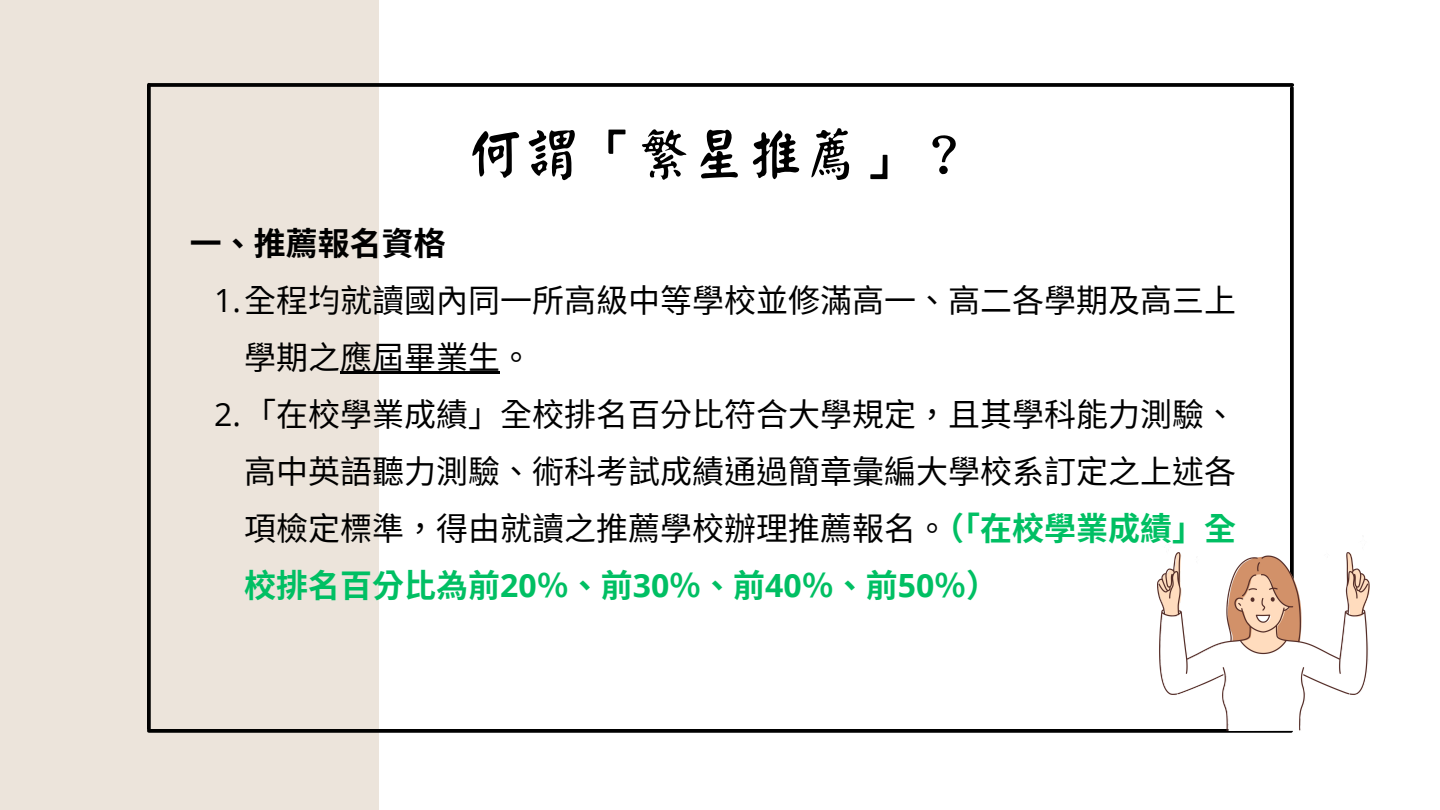
<style>
.page{position:relative;width:1440px;height:810px;background:#fff}
.page>*{position:absolute;margin:0;border:0;box-sizing:border-box;transform-origin:0 0}
.t1{font:56px "Han Wang Yan Kai";color:#000}
.t2{font:32px/57px "Noto Sans CJ Ksc";color:#000}
.t3{font:700 32px "Noto Sans CJ Ksc";color:#000}
.s1{font-family:"Open Sans"}
.s2{font-weight:700;color:#00bf63}
.s3{font-family:"Open Sans";font-weight:700;color:#00bf63}
</style>
<div class="page">
<div style="left:0;top:0;width:379px;height:809px;background:#ece4db"></div>
<svg style="left:150px;top:83px;width:1142px;height:4px;background:#0f0f0e"></svg>
<svg style="left:149px;top:729px;width:1142px;height:4px;background:#101010"></svg>
<svg style="left:147px;top:85px;width:4px;height:644px;background:#0e0d0d"></svg>
<svg style="left:1290px;top:88px;width:4px;height:448px;background:#101010"></svg>
<img style="left:1158px;top:536px;width:212px;height:195px">
<hr style="left:340px;top:371px;width:160px;height:3px;background:#000">
<p class="t1" style="left:468px;top:127px;width:505px">何謂「繁星推薦」？</p>
<h2 class="t3" style="left:190px;top:218px;width:257px">一、 推薦報名資格</h2>
<p class="t2" style="left:244px;top:270px;width:993px;text-indent:-30px"><span class="s1">1.</span>全程均就讀國內同一所高級中等學校並修滿高一、 高二各學期及高三上學期之應屆畢業生。</p>
<p class="t2" style="left:244px;top:384px;width:993px;text-indent:-30px"><span class="s1">2.</span>「在校學業成績」全校排名百分比符合大學規定， 且其學科能力測驗、高中英語聽力測驗、 術科考試成績通過簡章彙編大學校系訂定之上述各項檢定標準， 得由就讀之推薦學校辦理推薦報名。<span class="s2">（「在校學業成績」全校排名百分比為前</span><span class="s3">20</span><span class="s2">％、 前</span><span class="s3">30</span><span class="s2">％、 前</span><span class="s3">40</span><span class="s2">％、 前</span><span class="s3">50</span><span class="s2">％）</span></p>
</div>
